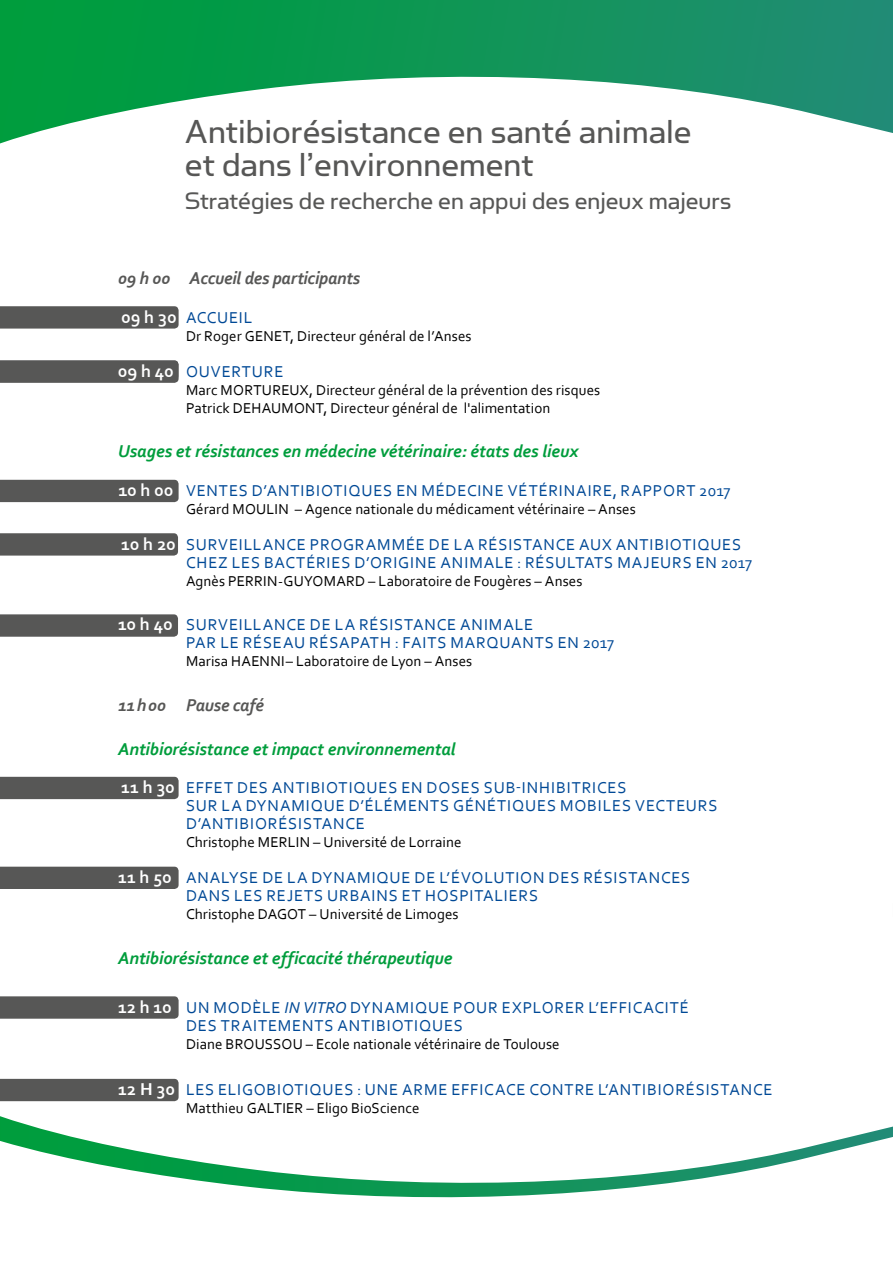
<style>
.page{position:relative;width:893px;height:1263px;background:#fff}
.page>*{position:absolute;margin:0;border:0;box-sizing:border-box;transform-origin:0 0}
.t1{font:37.5px/33px "Simian Text Orangutan";color:#575756}
.t2{font:27px "Simian Text Orangutan";color:#575756}
.t3{font:italic 700 18px "Corbel";letter-spacing:-.005em;color:#009d3c}
.t4{font:italic 700 18px "Corbel";letter-spacing:-.015em;color:#575756}
.t5{font:16.5px/18px "Corbel";letter-spacing:.05em;color:#004996}
.t6{font:15px/18px "Corbel";letter-spacing:.005em;color:#000}
.s1{font-weight:700;font-size:18px;color:#fff}
.s2{font-style:italic}
</style>
<div class="page">
<svg style="left:0;top:533px;width:178px;height:23px;background:#5c5c5b"></svg>
<div style="left:0;top:1079px;width:179px;height:22px;background:#575756"></div>
<svg style="left:0;top:996px;width:179px;height:23px;background:#5c5c5b"></svg>
<div style="left:0;top:480px;width:179px;height:22px;background:#575756"></div>
<svg style="left:0;top:614px;width:178px;height:23px;background:#5c5c5b"></svg>
<div style="left:0;top:867px;width:179px;height:22px;background:#575756"></div>
<svg style="left:0;top:360px;width:179px;height:23px;background:#5a5a59"></svg>
<div style="left:0;top:777px;width:179px;height:22px;background:#575756"></div>
<svg style="left:0;top:306px;width:179px;height:23px;background:#5c5c5b"></svg>
<svg style="left:0;top:0;width:893px;height:143px"></svg>
<svg style="left:0;top:1116px;width:893px;height:82px"></svg>
<h1 class="t1" style="left:185px;top:114px;width:508px">Antibiorésistance en santé animale et dans l’environnement</h1>
<h2 class="t2" style="left:185px;top:186px;width:548px">Stratégies de recherche en appui des enjeux majeurs</h2>
<p class="t4" style="left:118px;top:267px;width:244px">09 h 00 Accueil des participants</p>
<p class="t5" style="left:121px;top:308px;width:133px"><span class="s1">09 h 30</span> ACCUEIL</p>
<p class="t6" style="left:186px;top:327px;width:287px">Dr Roger GENET, Directeur général de l’Anses</p>
<p class="t5" style="left:118px;top:362px;width:167px"><span class="s1">09 h 40</span> OUVERTURE</p>
<p class="t6" style="left:186px;top:381px;width:416px">Marc MORTUREUX, Directeur général de la prévention des risques<br>Patrick DEHAUMONT, Directeur général de l'alimentation</p>
<p class="t3" style="left:118px;top:440px;width:462px">Usages et résistances en médecine vétérinaire: états des lieux</p>
<p class="t5" style="left:118px;top:481px;width:614px"><span class="s1">10 h 00</span> VENTES D’ANTIBIOTIQUES EN MÉDECINE VÉTÉRINAIRE, RAPPORT 2017</p>
<p class="t6" style="left:186px;top:499px;width:451px">Gérard MOULIN – Agence nationale du médicament vétérinaire – Anses</p>
<p class="t5" style="left:186px;top:535px;width:567px;text-indent:-65px"><span class="s1">10 h 20</span> SURVEILLANCE PROGRAMMÉE DE LA RÉSISTANCE AUX ANTIBIOTIQUES<br>CHEZ LES BACTÉRIES D’ORIGINE ANIMALE : RÉSULTATS MAJEURS EN 2017</p>
<p class="t6" style="left:186px;top:571px;width:398px">Agnès PERRIN-GUYOMARD – Laboratoire de Fougères – Anses</p>
<p class="t5" style="left:186px;top:615px;width:430px;text-indent:-68px"><span class="s1">10 h 40</span> SURVEILLANCE DE LA RÉSISTANCE ANIMALE<br>PAR LE RÉSEAU RÉSAPATH : FAITS MARQUANTS EN 2017</p>
<p class="t6" style="left:186px;top:652px;width:288px">Marisa HAENNI– Laboratoire de Lyon – Anses</p>
<p class="t4" style="left:118px;top:693px;width:147px">11h00 Pause café</p>
<p class="t3" style="left:118px;top:738px;width:339px">Antibiorésistance et impact environnemental</p>
<p class="t5" style="left:186px;top:778px;width:533px;text-indent:-65px"><span class="s1">11 h 30</span> EFFET DES ANTIBIOTIQUES EN DOSES SUB-INHIBITRICES<br>SUR LA DYNAMIQUE D’ÉLÉMENTS GÉNÉTIQUES MOBILES VECTEURS<br>D’ANTIBIORÉSISTANCE</p>
<p class="t6" style="left:186px;top:833px;width:277px">Christophe MERLIN – Université de Lorraine</p>
<p class="t5" style="left:186px;top:868px;width:506px;text-indent:-68px"><span class="s1">11 h 50</span> ANALYSE DE LA DYNAMIQUE DE L’ÉVOLUTION DES RÉSISTANCES<br>DANS LES REJETS URBAINS ET HOSPITALIERS</p>
<p class="t6" style="left:186px;top:905px;width:274px">Christophe DAGOT – Université de Limoges</p>
<p class="t3" style="left:118px;top:947px;width:336px">Antibiorésistance et efficacité thérapeutique</p>
<p class="t5" style="left:186px;top:998px;width:504px;text-indent:-68px"><span class="s1">12 h 10</span> UN MODÈLE <span class="s2">IN VITRO</span> DYNAMIQUE POUR EXPLORER L’EFFICACITÉ<br>DES TRAITEMENTS ANTIBIOTIQUES</p>
<p class="t6" style="left:186px;top:1034px;width:375px">Diane BROUSSOU – Ecole nationale vétérinaire de Toulouse</p>
<p class="t5" style="left:118px;top:1080px;width:656px"><span class="s1">12 H 30</span> LES ELIGOBIOTIQUES : UNE ARME EFFICACE CONTRE L’ANTIBIORÉSISTANCE</p>
<p class="t6" style="left:186px;top:1099px;width:235px">Matthieu GALTIER – Eligo BioScience</p>
</div>
